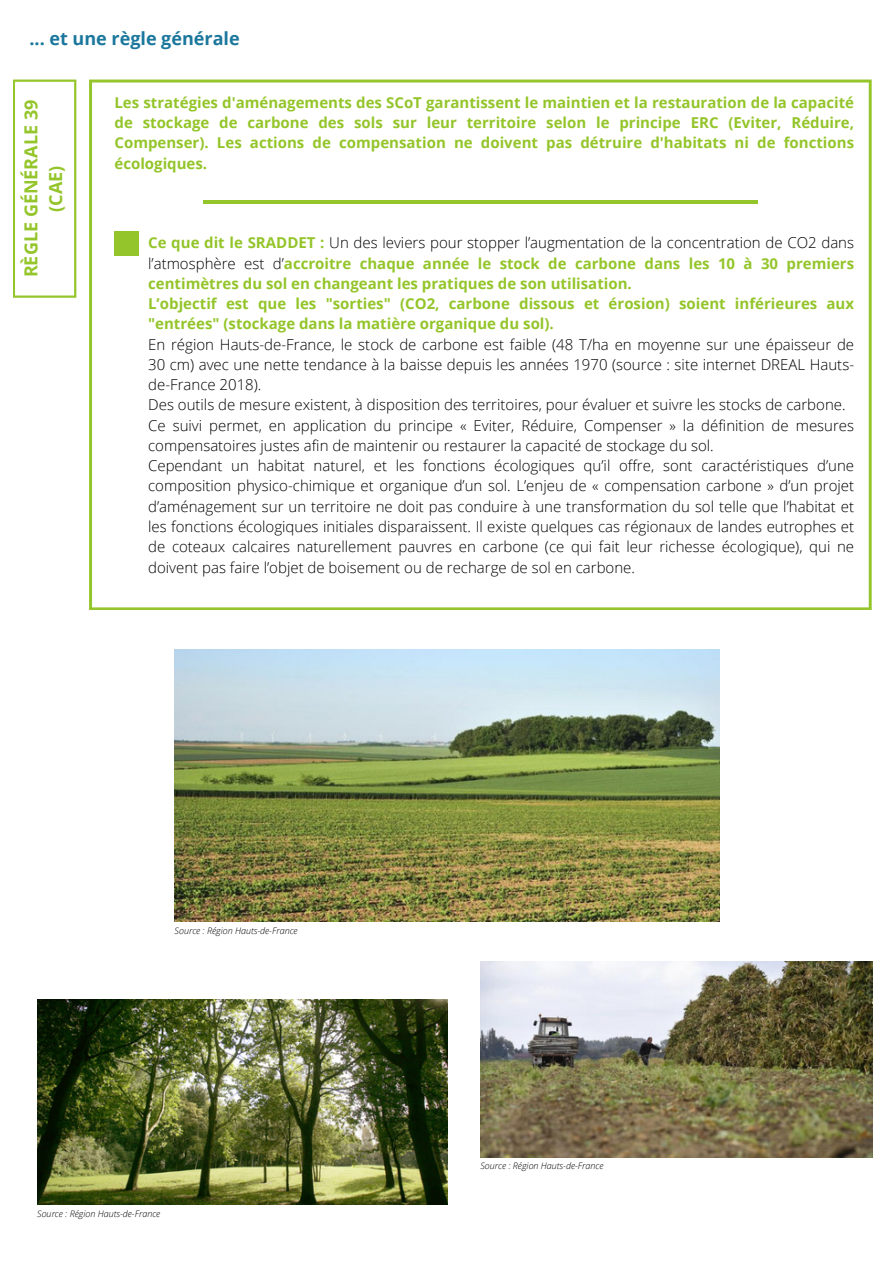
<style>
.page{position:relative;width:893px;height:1264px;background:#fff}
.page>*{position:absolute;margin:0;border:0;box-sizing:border-box;transform-origin:0 0}
.t1{font:700 18px "Open Sans";color:#1b779c}
.t2{font:700 18px/24.9px "Open Sans";color:#94c52a;text-align:center}
.t3{font:300 15px/20.2px "Open Sans";color:#000}
.t4{font:700 15px/20.2px "Open Sans";color:#94c52a;text-align:justify}
.t5{font:italic 300 9px "Open Sans";color:#000}
.s1{font-weight:700;color:#94c52a}
</style>
<div class="page">
<svg style="left:13px;top:80px;width:63px;height:218px"></svg>
<svg style="left:89px;top:80px;width:782px;height:530px"></svg>
<hr style="left:203px;top:200px;width:554px;height:3px;background:#94c52a">
<div style="left:114px;top:231px;width:25px;height:24px;background:#94c52a"></div>
<img style="left:480px;top:961px;width:392px;height:196px">
<img style="left:174px;top:649px;width:545px;height:272px">
<img style="left:37px;top:999px;width:410px;height:205px">
<p class="t1" style="left:29px;top:26px;width:212px">... et une règle générale</p>
<p class="t2" style="left:18px;top:277px;width:179px;rotate:-90deg">RÈGLE GÉNÉRALE 39 (CAE)</p>
<h4 class="t4" style="left:114px;top:92px;width:741px">Les stratégies d'aménagements des SCoT garantissent le maintien et la restauration de la capacité de stockage de carbone des sols sur leur territoire selon le principe ERC (Eviter, Réduire, Compenser). Les actions de compensation ne doivent pas détruire d'habitats ni de fonctions écologiques.</h4>
<h2 class="t3" style="left:148px;top:232px;width:707px"><span class="s1">Ce que dit le SRADDET :</span> Un des leviers pour stopper l’augmentation de la concentration de CO2 dans l’atmosphère est d’<span class="s1">accroitre chaque année le stock de carbone dans les 10 à 30 premiers centimètres du sol en changeant les pratiques de son utilisation.<br>L’objectif est que les "sorties" (CO2, carbone dissous et érosion) soient inférieures aux "entrées" (stockage dans la matière organique du sol).<br></span>En région Hauts-de-France, le stock de carbone est faible (48 T/ha en moyenne sur une épaisseur de 30 cm) avec une nette tendance à la baisse depuis les années 1970 (source : site internet DREAL Hauts&shy;de-France 2018).<br>Des outils de mesure existent, à disposition des territoires, pour évaluer et suivre les stocks de carbone.<br>Ce suivi permet, en application du principe « Eviter, Réduire, Compenser » la définition de mesures compensatoires justes afin de maintenir ou restaurer la capacité de stockage du sol.<br>Cependant un habitat naturel, et les fonctions écologiques qu’il offre, sont caractéristiques d’une composition physico-chimique et organique d’un sol. L’enjeu de « compensation carbone » d’un projet d’aménagement sur un territoire ne doit pas conduire à une transformation du sol telle que l’habitat et les fonctions écologiques initiales disparaissent. Il existe quelques cas régionaux de landes eutrophes et de coteaux calcaires naturellement pauvres en carbone (ce qui fait leur richesse écologique), qui ne doivent pas faire l’objet de boisement ou de recharge de sol en carbone.</h2>
<p class="t5" style="left:174px;top:924px;width:125px">Source : Région Hauts-de-France</p>
<p class="t5" style="left:37px;top:1207px;width:125px">Source : Région Hauts-de-France</p>
<p class="t5" style="left:480px;top:1159px;width:125px">Source : Région Hauts-de-France</p>
</div>
